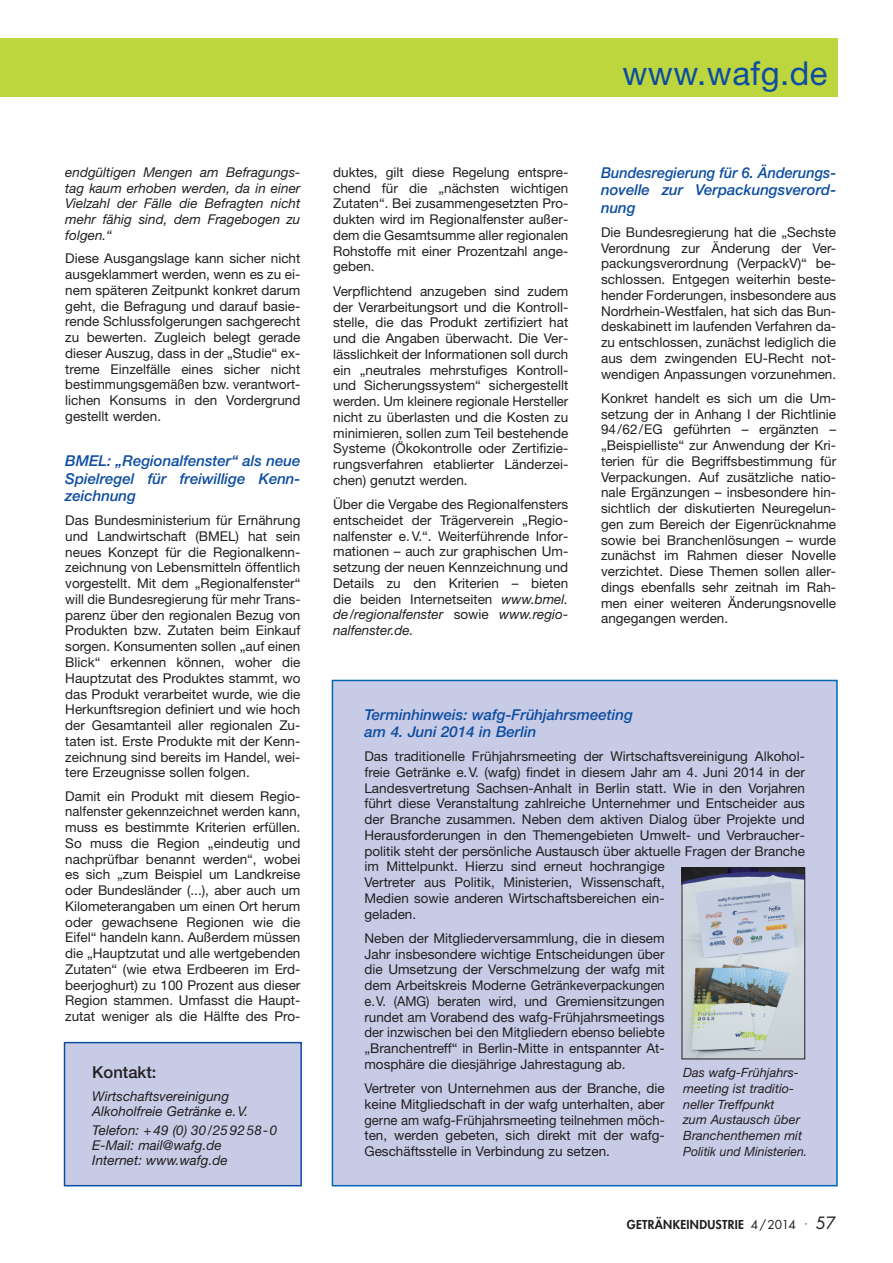
<style>
.page{position:relative;width:893px;height:1263px;background:#fff}
.page>*{position:absolute;margin:0;border:0;box-sizing:border-box;transform-origin:0 0}
.t1{font:33px "Helvetica Neue";letter-spacing:.015em;color:#0d4da1}
.t2{font:500 16.5px "Helvetica Neue";color:#231f20}
.t3{font:italic 500 15px/17.2px "Helvetica Neue";color:#0d4da1;text-align:justify}
.t4{font:italic 500 15px/17.2px "Helvetica Neue";color:#0d4da1;text-align:justify;scale:.96 1}
.t5{font:13.5px/15.8px "Helvetica Neue";color:#231f20;text-align:justify}
.t6{font:italic 13.5px/15.8px "Helvetica Neue";color:#231f20}
.t7{font:italic 12.75px/15.8px "Helvetica Neue";color:#231f20}
.t8{font:800 12px "Futura";letter-spacing:.025em;color:#231f20}
.s1{font-style:italic}
.s2{font-weight:400}
.s3{font-weight:400;font-size:16.5px}
</style>
<div class="page">
<div style="left:0;top:38px;width:838px;height:58px;background:#bdd63e"></div>
<div style="left:65px;top:1043px;width:235px;height:142px;background:#c7cbe6"></div>
<div style="left:64px;top:1042px;width:238px;height:144px;border:2px solid #0d4da1"></div>
<div style="left:333px;top:681px;width:503px;height:504px;background:#c7cbe6"></div>
<div style="left:332px;top:680px;width:506px;height:506px;border:2px solid #0166b3"></div>
<img style="left:684px;top:869px;width:119px;height:188px">
<div style="left:682px;top:867px;width:123px;height:192px;border:1px solid #231f20"></div>
<p class="t6" style="left:65px;top:166px;width:237px;text-align:justify">endgültigen Mengen am Befragungs&shy;tag kaum erhoben werden, da in einer Vielzahl der Fälle die Befragten nicht mehr fähig sind, dem Fragebogen zu folgen.“</p>
<p class="t5" style="left:65px;top:252px;width:237px">Diese Ausgangslage kann sicher nicht ausgeklammert werden, wenn es zu ei&shy;nem späteren Zeitpunkt konkret darum geht, die Befragung und darauf basie&shy;rende Schlussfolgerungen sachgerecht zu bewerten. Zugleich belegt gerade dieser Auszug, dass in der „Studie“ ex&shy;treme Einzelfälle eines sicher nicht bestimmungsgemäßen bzw. verantwort&shy;lichen Konsums in den Vordergrund gestellt werden.</p>
<p class="t3" style="left:65px;top:454px;width:237px">BMEL: „Regionalfenster“ als neue Spielregel für freiwillige Kenn&shy;zeichnung</p>
<p class="t5" style="left:65px;top:514px;width:237px">Das Bundesministerium für Ernährung und Landwirtschaft (BMEL) hat sein neues Konzept für die Regionalkenn&shy;zeichnung von Lebensmitteln öffentlich vorgestellt. Mit dem „Regionalfenster“ will die Bundesregierung für mehr Trans&shy;parenz über den regionalen Bezug von Produkten bzw. Zutaten beim Einkauf sorgen. Konsumenten sollen „auf einen Blick“ erkennen können, woher die Hauptzutat des Produktes stammt, wo das Produkt verarbeitet wurde, wie die Herkunftsregion definiert und wie hoch der Gesamtanteil aller regionalen Zu&shy;taten ist. Erste Produkte mit der Kenn&shy;zeichnung sind bereits im Handel, wei&shy;tere Erzeugnisse sollen folgen.</p>
<p class="t5" style="left:65px;top:789px;width:237px">Damit ein Produkt mit diesem Regio&shy;nalfenster gekennzeichnet werden kann, muss es bestimmte Kriterien erfüllen.<br>So muss die Region „eindeutig und nachprüfbar benannt werden“, wobei es sich „zum Beispiel um Landkreise oder Bundesländer (...), aber auch um Kilometerangaben um einen Ort herum oder gewachsene Regionen wie die Eifel“ handeln kann. Außerdem müssen die „Hauptzutat und alle wertgebenden Zutaten“ (wie etwa Erdbeeren im Erd&shy;beerjoghurt) zu 100 Prozent aus dieser Region stammen. Umfasst die Haupt&shy;zutat weniger als die Hälfte des Pro-</p>
<p class="t2" style="left:92px;top:1066px;width:66px">Kontakt:</p>
<p class="t6" style="left:92px;top:1089px;width:157px;line-height:15px">Wirtschaftsvereinigung<br>Alkoholfreie Getränke e.V.</p>
<p class="t6" style="left:92px;top:1124px;width:187px;line-height:15px">Telefon: +49 (0) 30/25 92 58-0<br>E-Mail: mail@wafg.de<br>Internet: www.wafg.de</p>
<p class="t5" style="left:333px;top:166px;width:237px">duktes, gilt diese Regelung entspre&shy;chend für die „nächsten wichtigen Zutaten“. Bei zusammengesetzten Pro&shy;dukten wird im Regionalfenster außer&shy;dem die Gesamtsumme aller regionalen Rohstoffe mit einer Prozentzahl ange&shy;geben.</p>
<p class="t5" style="left:333px;top:284px;width:237px">Verpflichtend anzugeben sind zudem der Verarbeitungsort und die Kontroll&shy;stelle, die das Produkt zertifiziert hat und die Angaben überwacht. Die Ver&shy;lässlichkeit der Informationen soll durch ein „neutrales mehrstufiges Kontroll&shy;und Sicherungssystem“ sichergestellt werden. Um kleinere regionale Hersteller nicht zu überlasten und die Kosten zu minimieren, sollen zum Teil bestehende Systeme (Ökokontrolle oder Zertifizie&shy;rungsverfahren etablierter Länderzei&shy;chen) genutzt werden.</p>
<p class="t5" style="left:333px;top:498px;width:237px">Über die Vergabe des Regionalfensters entscheidet der Trägerverein „Regio&shy;nalfenster e.V.“. Weiterführende Infor&shy;mationen – auch zur graphischen Um&shy;setzung der neuen Kennzeichnung und Details zu den Kriterien – bieten die beiden Internetseiten <span class="s1">www.bmel. de/regionalfenster</span> sowie <span class="s1">www.regio&shy;nalfenster.de.</span></p>
<h1 class="t1" style="left:622px;top:61px;width:207px">www.wafg.de</h1>
<p class="t4" style="left:601px;top:165px;width:246px">Bundesregierung für 6. Änderungs&shy;novelle zur Verpackungsverord&shy;nung</p>
<p class="t5" style="left:601px;top:225px;width:237px">Die Bundesregierung hat die „Sechste Verordnung zur Änderung der Ver&shy;packungsverordnung (VerpackV)“ be&shy;schlossen. Entgegen weiterhin beste&shy;hender Forderungen, insbesondere aus Nordrhein-Westfalen, hat sich das Bun&shy;deskabinett im laufenden Verfahren da&shy;zu entschlossen, zunächst lediglich die aus dem zwingenden EU-Recht not&shy;wendigen Anpassungen vorzunehmen.</p>
<p class="t5" style="left:601px;top:391px;width:237px">Konkret handelt es sich um die Um&shy;setzung der in Anhang I der Richtlinie 94/62/EG geführten – ergänzten – „Beispielliste“ zur Anwendung der Kri&shy;terien für die Begriffsbestimmung für Verpackungen. Auf zusätzliche natio&shy;nale Ergänzungen – insbesondere hin&shy;sichtlich der diskutierten Neuregelun&shy;gen zum Bereich der Eigenrücknahme sowie bei Branchenlösungen – wurde zunächst im Rahmen dieser Novelle verzichtet. Diese Themen sollen aller&shy;dings ebenfalls sehr zeitnah im Rah&shy;men einer weiteren Änderungsnovelle angegangen werden.</p>
<p class="t3" style="left:364px;top:707px;width:270px">Terminhinweis: wafg-Frühjahrsmeeting am 4. Juni 2014 in Berlin</p>
<p class="t5" style="left:364px;top:750px;width:442px;text-align:left">Das traditionelle Frühjahrsmeeting der Wirtschaftsvereinigung Alkohol&shy;freie Getränke e.V. (wafg) findet in diesem Jahr am 4. Juni 2014 in der Landesvertretung Sachsen-Anhalt in Berlin statt. Wie in den Vorjahren führt diese Veranstaltung zahlreiche Unternehmer und Entscheider aus der Branche zusammen. Neben dem aktiven Dialog über Projekte und Herausforderungen in den Themengebieten Umwelt- und Verbraucher&shy;politik steht der persönliche Austausch über aktuelle Fragen der Branche im Mittelpunkt. Hierzu sind erneut hochrangige<br>Vertreter aus Politik, Ministerien, Wissenschaft,<br>Medien sowie anderen Wirtschaftsbereichen ein-<br>geladen.</p>
<p class="t5" style="left:364px;top:931px;width:302px">Neben der Mitgliederversammlung, die in diesem Jahr insbesondere wichtige Entscheidungen über die Umsetzung der Verschmelzung der wafg mit dem Arbeitskreis Moderne Getränkeverpackungen e.V. (AMG) beraten wird, und Gremiensitzungen rundet am Vorabend des wafg-Frühjahrsmeetings der inzwischen bei den Mitgliedern ebenso beliebte „Branchentreff“ in Berlin-Mitte in entspannter At&shy;mosphäre die diesjährige Jahrestagung ab.</p>
<p class="t5" style="left:364px;top:1082px;width:302px">Vertreter von Unternehmen aus der Branche, die keine Mitgliedschaft in der wafg unterhalten, aber gerne am wafg-Frühjahrsmeeting teilnehmen möch&shy;ten, werden gebeten, sich direkt mit der wafg-Geschäftsstelle in Verbindung zu setzen.</p>
<p class="t7" style="left:683px;top:1066px;width:125px">Das wafg-Frühjahrs&shy;meeting ist traditio&shy;neller Treffpunkt<br>zum Austausch über<br>Branchenthemen mit<br>Politik und Ministerien.</p>
<p class="t8" style="left:627px;top:1219px;width:211px">GETRÄNKEINDUSTRIE <span class="s2">4/2014 ·</span> <span class="s3">57</span></p>
</div>
